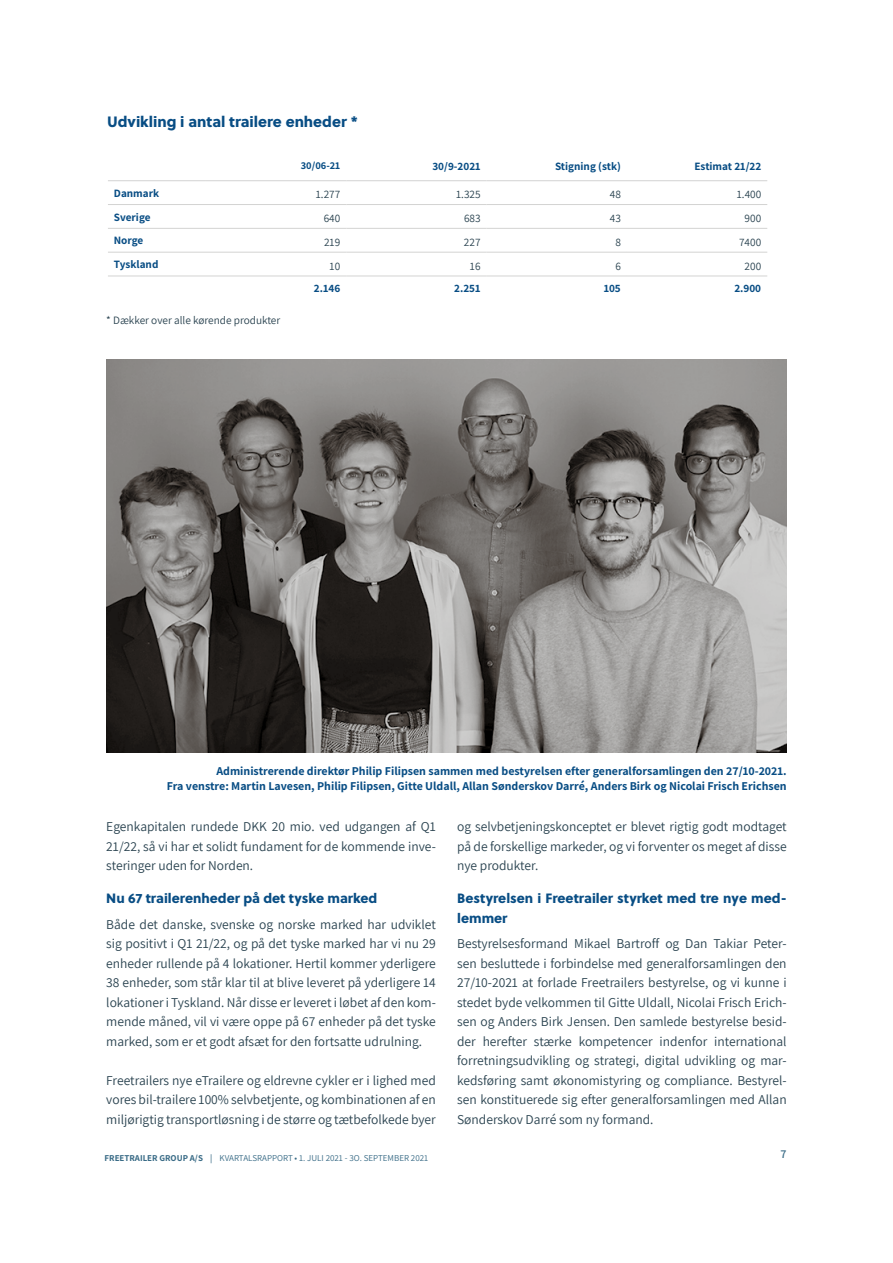
<style>
.page{position:relative;width:893px;height:1263px;background:#fff}
.page>*{position:absolute;margin:0;border:0;box-sizing:border-box;transform-origin:0 0}
.t1{font:15px "Soleil Xb";color:#084d84}
.t2{font:13.5px/19.5px "Assistant";color:#2a4350;text-align:justify}
.t3{font:13.5px/19.5px "Soleil Xb";color:#084d84}
.t4{font:700 12px/15px "Assistant";color:#084d84;text-align:right}
.t5{font:600 12px "Assistant";color:#396b86}
.t6{font:700 11.25px "Assistant";color:#084d84}
.t7{font:11.25px "Assistant";color:#2a4350}
.t8{font:700 10.5px "Assistant";color:#084d84}
.t9{font:200 9px "Assistant";color:#396b86}
.s1{font-weight:700}
.s2{font-weight:600}
</style>
<div class="page">
<hr style="left:108px;top:180px;width:98px;height:1px;background:#d3d3d2">
<hr style="left:206px;top:180px;width:140px;height:1px;background:#d3d3d2">
<hr style="left:346px;top:180px;width:141px;height:1px;background:#d3d3d2">
<hr style="left:487px;top:180px;width:140px;height:1px;background:#d3d3d2">
<hr style="left:627px;top:180px;width:140px;height:1px;background:#d3d3d2">
<hr style="left:108px;top:204px;width:98px;height:1px;background:#d3d3d2">
<hr style="left:206px;top:204px;width:140px;height:1px;background:#d3d3d2">
<hr style="left:346px;top:204px;width:141px;height:1px;background:#d3d3d2">
<hr style="left:487px;top:204px;width:140px;height:1px;background:#d3d3d2">
<hr style="left:627px;top:204px;width:140px;height:1px;background:#d3d3d2">
<hr style="left:108px;top:252px;width:98px;height:1px;background:#d3d3d2">
<hr style="left:206px;top:252px;width:140px;height:1px;background:#d3d3d2">
<hr style="left:346px;top:252px;width:141px;height:1px;background:#d3d3d2">
<hr style="left:487px;top:252px;width:140px;height:1px;background:#d3d3d2">
<hr style="left:627px;top:252px;width:140px;height:1px;background:#d3d3d2">
<hr style="left:108px;top:276px;width:98px;height:1px;background:#d3d3d2">
<hr style="left:206px;top:276px;width:140px;height:1px;background:#d3d3d2">
<hr style="left:346px;top:276px;width:141px;height:1px;background:#d3d3d2">
<hr style="left:487px;top:276px;width:140px;height:1px;background:#d3d3d2">
<hr style="left:627px;top:276px;width:140px;height:1px;background:#d3d3d2">
<hr style="left:108px;top:228px;width:98px;height:1px;background:#d3d3d2">
<hr style="left:206px;top:228px;width:140px;height:1px;background:#d3d3d2">
<hr style="left:346px;top:228px;width:141px;height:1px;background:#d3d3d2">
<hr style="left:487px;top:228px;width:140px;height:1px;background:#d3d3d2">
<hr style="left:627px;top:228px;width:140px;height:1px;background:#d3d3d2">
<img style="left:106px;top:360px;width:681px;height:392px">
<p class="t1" style="left:107px;top:110px;width:253px">Udvikling i antal trailere enheder *</p>
<p class="t8" style="left:301px;top:158px;width:41px">30/06-21</p>
<p class="t6" style="left:432px;top:158px;width:50px">30/9-2021</p>
<p class="t6" style="left:555px;top:158px;width:67px">Stigning (stk)</p>
<p class="t6" style="left:694px;top:158px;width:68px">Estimat 21/22</p>
<p class="t6" style="left:114px;top:185px;width:47px">Danmark</p>
<p class="t7" style="left:316px;top:187px;width:26px">1.277</p>
<p class="t7" style="left:456px;top:187px;width:26px">1.325</p>
<p class="t7" style="left:610px;top:187px;width:13px">48</p>
<p class="t7" style="left:737px;top:187px;width:26px">1.400</p>
<p class="t6" style="left:114px;top:209px;width:38px">Sverige</p>
<p class="t7" style="left:324px;top:211px;width:18px">640</p>
<p class="t7" style="left:464px;top:211px;width:18px">683</p>
<p class="t7" style="left:610px;top:211px;width:13px">43</p>
<p class="t7" style="left:745px;top:211px;width:18px">900</p>
<p class="t6" style="left:114px;top:233px;width:31px">Norge</p>
<p class="t7" style="left:324px;top:234px;width:18px">219</p>
<p class="t7" style="left:464px;top:234px;width:18px">227</p>
<p class="t7" style="left:615px;top:234px;width:7px">8</p>
<p class="t7" style="left:739px;top:234px;width:24px">7400</p>
<p class="t6" style="left:114px;top:257px;width:46px">Tyskland</p>
<p class="t7" style="left:330px;top:258px;width:12px">10</p>
<p class="t7" style="left:470px;top:258px;width:12px">16</p>
<p class="t7" style="left:615px;top:258px;width:7px">6</p>
<p class="t7" style="left:745px;top:258px;width:18px">200</p>
<p class="t6" style="left:314px;top:281px;width:28px">2.146</p>
<p class="t6" style="left:454px;top:281px;width:28px">2.251</p>
<p class="t6" style="left:604px;top:281px;width:19px">105</p>
<p class="t6" style="left:734px;top:281px;width:28px">2.900</p>
<p class="t7" style="left:106px;top:312px;width:176px">* Dækker over alle kørende produkter</p>
<p class="t4" style="left:167px;top:762px;width:621px">Administrerende direktør Philip Filipsen sammen med bestyrelsen efter generalforsamlingen den 27/10-2021.<br>Fra venstre: Martin Lavesen, Philip Filipsen, Gitte Uldall, Allan Sønderskov Darré, Anders Birk og Nicolai Frisch Erichsen</p>
<p class="t2" style="left:106px;top:816px;width:331px">Egenkapitalen rundede DKK 20 mio. ved udgangen af Q1<br>21/22, så vi har et solidt fundament for de kommende inve&shy;steringer uden for Norden.</p>
<p class="t3" style="left:106px;top:888px;width:273px">Nu 67 trailerenheder på det tyske marked</p>
<p class="t2" style="left:106px;top:914px;width:331px">Både det danske, svenske og norske marked har udviklet sig positivt i Q1 21/22, og på det tyske marked har vi nu 29 enheder rullende på 4 lokationer. Hertil kommer yderligere 38 enheder, som står klar til at blive leveret på yderligere 14 lokationer i Tyskland. Når disse er leveret i løbet af den kom&shy;mende måned, vil vi være oppe på 67 enheder på det tyske marked, som er et godt afsæt for den fortsatte udrulning.</p>
<p class="t2" style="left:106px;top:1070px;width:331px">Freetrailers nye eTrailere og eldrevne cykler er i lighed med vores bil-trailere 100% selvbetjente, og kombinationen af en miljørigtig transportløsning i de større og tætbefolkede byer</p>
<p class="t9" style="left:105px;top:1152px;width:325px"><span class="s1">FREETRAILER GROUP A/S</span> <span class="s2">|</span> KVARTALSRAPPORT • 1. JULI 2021 - 3O. SEPTEMBER 2021</p>
<p class="t2" style="left:457px;top:816px;width:331px">og selvbetjeningskonceptet er blevet rigtig godt modtaget på de forskellige markeder, og vi forventer os meget af disse nye produkter.</p>
<p class="t3" style="left:457px;top:888px;width:331px">Bestyrelsen i Freetrailer styrket med tre nye med&shy;lemmer</p>
<p class="t2" style="left:457px;top:933px;width:331px">Bestyrelsesformand Mikael Bartroff og Dan Takiar Peter&shy;sen besluttede i forbindelse med generalforsamlingen den 27/10-2021 at forlade Freetrailers bestyrelse, og vi kunne i stedet byde velkommen til Gitte Uldall, Nicolai Frisch Erich&shy;sen og Anders Birk Jensen. Den samlede bestyrelse besid&shy;der herefter stærke kompetencer indenfor international forretningsudvikling og strategi, digital udvikling og mar&shy;kedsføring samt økonomistyring og compliance. Bestyrel&shy;sen konstituerede sig efter generalforsamlingen med Allan Sønderskov Darré som ny formand.</p>
<p class="t5" style="left:781px;top:1145px;width:8px">7</p>
</div>
